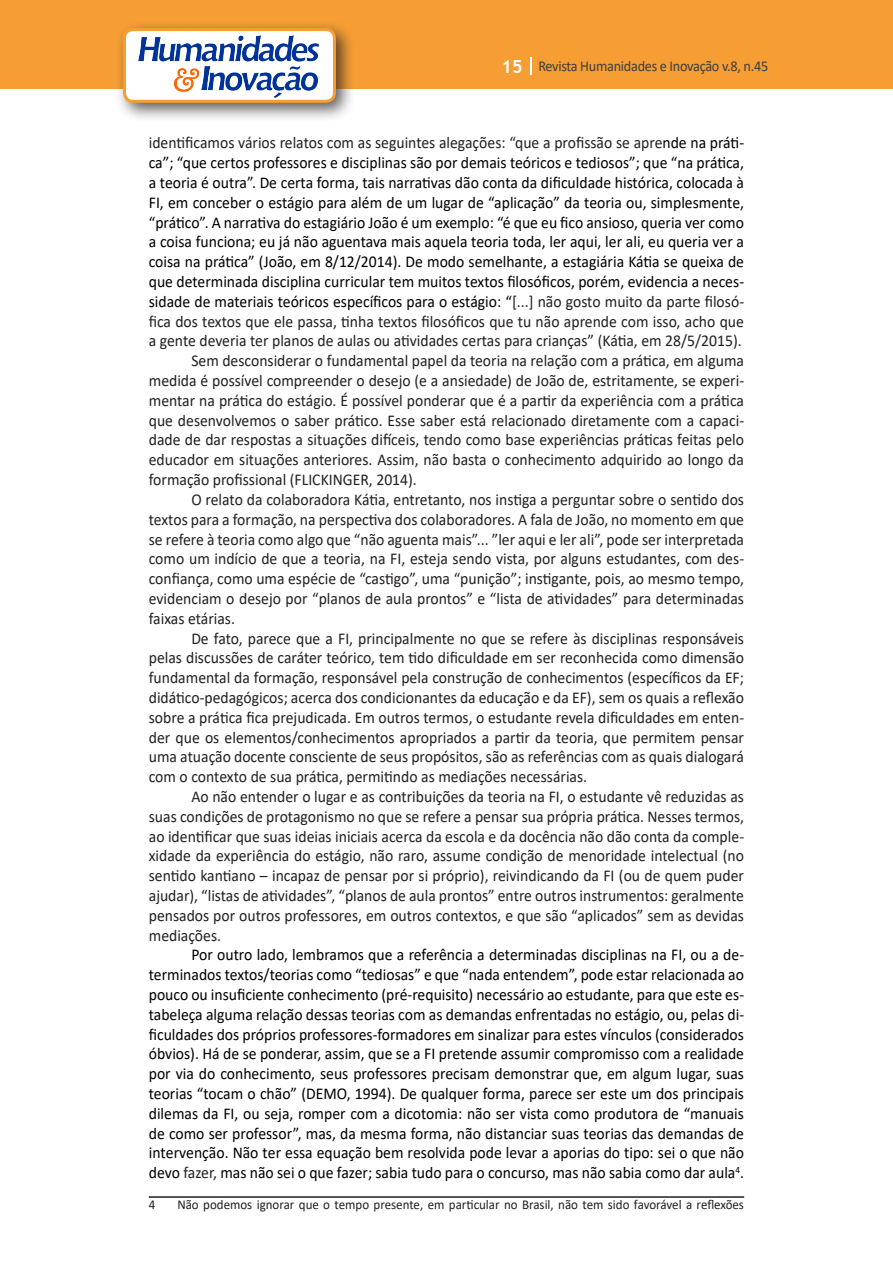
<style>
.page{position:relative;width:893px;height:1263px;background:#fff}
.page>*{position:absolute;margin:0;border:0;box-sizing:border-box;transform-origin:0 0}
.Texto{font:16.5px/19.8px "Calibri";color:#231f20;text-align:justify;scale:.95 1}
.Texto-2{font:16.5px/19.8px "Calibri";color:#000;text-align:justify;scale:.95 1}
.t1{font:15px "Calibri";letter-spacing:-.02em;color:#3e3e3f;scale:.95 1}
.Rodapé{font:13.5px "Calibri";color:#231f20;scale:.96 1}
.s1{font-family:"Trebuchet MS";font-weight:700;font-size:18px;color:#fff}
.s2{color:#231f20}
</style>
<div class="page">
<div style="left:0;top:0;width:893px;height:88px;background:#f69e34"></div>
<svg style="left:530px;top:57px;width:2px;height:18px"></svg>
<div style="left:115px;top:20px;width:241px;height:103px;background:#231f20;opacity:.75"></div>
<div style="left:125px;top:30px;width:209px;height:71px;background:#fff;border-radius:9px"></div>
<img style="left:138px;top:35px;width:181px;height:62px">
<div style="left:123px;top:28px;width:213px;height:75px;border:3px solid #f69e34;border-radius:9px"></div>
<hr style="left:149px;top:1196px;width:595px;height:2px;background:#231f20">
<p class="t1" style="left:501px;top:56px;width:282px"><span class="s1">15</span> Revista Humanidades e Inovação v.8, n.45</p>
<p class="Texto-2" style="left:149px;top:133px;width:628px"><span class="s2">identificamos vários relatos com as seguintes alegações: “que a profissão se apre</span>nde na práti&shy;ca”; “que certos professores e disciplinas são por demais teóricos e tediosos”; que “na prática, a teoria é outra”. De certa forma, tais narrativas dão conta da dificuldade histórica, colocada à FI, em conceber o estágio para além de um lugar de “aplicação” da teoria ou, simplesmente, “prático”. A narrativa do estagiário João é um exemplo: “é que eu fico ansioso, queria ver como a coisa funciona; eu já não aguentava mais aquela teoria toda, ler aqui, ler ali, eu queria ver a coisa na prática” (João, em 8/12/2014). De modo semelhante, a estagiária Kátia se queixa de que determinada disciplina curricular tem muitos textos filosóficos, porém, evidencia a neces&shy;sidade de materiais teóricos específicos para o estágio: “<span class="s2">[...] não gosto muito da parte filosó&shy;fica dos textos que ele passa, tinha textos filosóficos que tu não aprende com isso, acho que a gente deveria ter planos de aulas ou atividades certas para crianças” (Kátia, em 28/5/2015).</span></p>
<p class="Texto" style="left:149px;top:350px;width:628px;text-indent:43px">Sem desconsiderar o fundamental papel da teoria na relação com a prática, em alguma medida é possível compreender o desejo (e a ansiedade) de João de, estritamente, se experi&shy;mentar na prática do estágio. É possível ponderar que é a partir da experiência com a prática que desenvolvemos o saber prático. Esse saber está relacionado diretamente com a capaci&shy;dade de dar respostas a situações difíceis, tendo como base experiências práticas feitas pelo educador em situações anteriores. Assim, não basta o conhecimento adquirido ao longo da formação profissional (FLICKINGER, 2014).</p>
<p class="Texto" style="left:149px;top:489px;width:628px;text-indent:43px">O relato da colaboradora Kátia, entretanto, nos instiga a perguntar sobre o sentido dos textos para a formação, na perspectiva dos colaboradores. A fala de João, no momento em que se refere à teoria como algo que “não aguenta mais”... ”ler aqui e ler ali”, pode ser interpretada como um indício de que a teoria, na FI, esteja sendo vista, por alguns estudantes, com des&shy;confiança, como uma espécie de “castigo”, uma “punição”; instigante, pois, ao mesmo tempo, evidenciam o desejo por “planos de aula prontos” e “lista de atividades” para determinadas faixas etárias.</p>
<p class="Texto" style="left:149px;top:628px;width:628px;text-indent:43px">De fato, parece que a FI, principalmente no que se refere às disciplinas responsáveis pelas discussões de caráter teórico, tem tido dificuldade em ser reconhecida como dimensão fundamental da formação, responsável pela construção de conhecimentos (específicos da EF; didático-pedagógicos; acerca dos condicionantes da educação e da EF), sem os quais a reflexão sobre a prática fica prejudicada. Em outros termos, o estudante revela dificuldades em enten&shy;der que os elementos/conhecimentos apropriados a partir da teoria, que permitem pensar uma atuação docente consciente de seus propósitos, são as referências com as quais dialogará com o contexto de sua prática, permitindo as mediações necessárias.</p>
<p class="Texto" style="left:149px;top:786px;width:628px;text-indent:43px">Ao não entender o lugar e as contribuições da teoria na FI, o estudante vê reduzidas as suas condições de protagonismo no que se refere a pensar sua própria prática. Nesses termos, ao identificar que suas ideias iniciais acerca da escola e da docência não dão conta da comple&shy;xidade da experiência do estágio, não raro, assume condição de menoridade intelectual (no sentido kantiano – incapaz de pensar por si próprio), reivindicando da FI (ou de quem puder ajudar), “listas de atividades”, “planos de aula prontos” entre outros instrumentos: geralmente pensados por outros professores, em outros contextos, e que são “aplicados” sem as devidas mediações.</p>
<p class="Texto-2" style="left:149px;top:944px;width:628px;text-indent:43px">Por outro lado, lembramos que a referência a determinadas disciplinas na FI, ou a de&shy;terminados textos/teorias como “tediosas” e que “nada entendem”, pode estar relacionada ao pouco ou insuficiente conhecimento (pré-requisito) necessário ao estudante, para que este es&shy;tabeleça alguma relação dessas teorias com as demandas enfrentadas no estágio, ou, pelas di&shy;ficuldades dos próprios professores-formadores em sinalizar para estes vínculos (considerados óbvios). Há de se ponderar, assim, que se a FI pretende assumir compromisso com a realidade por via do conhecimento, seus professores precisam demonstrar que, em algum lugar, suas teorias “tocam o chão” (DEMO, 1994). De qualquer forma, parece ser este um dos principais dilemas da FI, ou seja, romper com a dicotomia: não ser vista como produtora de “manuais de como ser professor”, mas, da mesma forma, não distanciar suas teorias das demandas de intervenção. Não ter essa equação bem resolvida pode levar a aporias do tipo: sei o que não devo <span class="s2">fazer,</span> mas não sei o que fazer; sabia tudo para o concurso, mas não sabia como dar aula<sup>4</sup>.</p>
<p class="Rodapé" style="left:149px;top:1195px;width:8px">4</p>
<p class="Rodapé" style="left:177px;top:1195px;width:592px">Não podemos ignorar que o tempo presente, em particular no Brasil, não tem sido favorável a reflexões</p>
</div>
